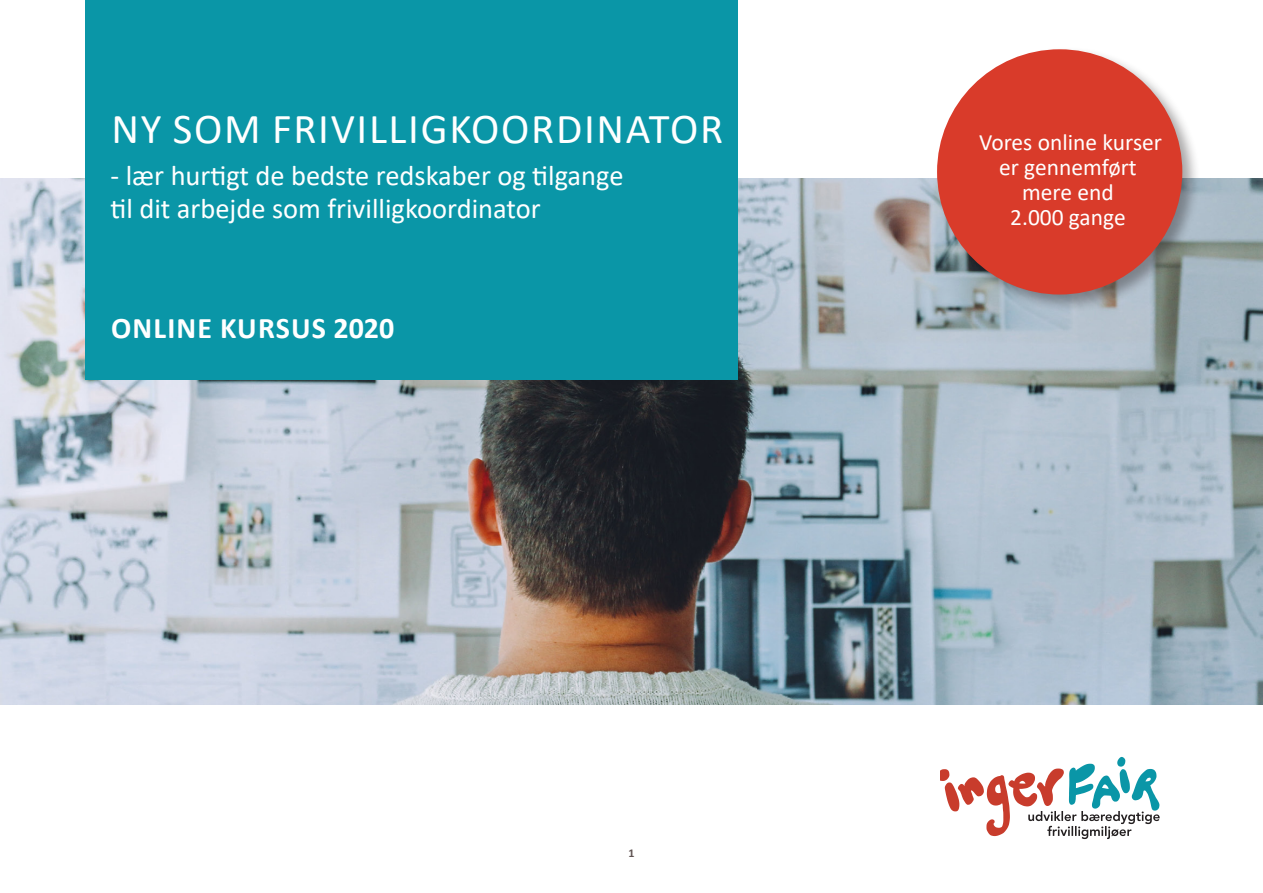
<style>
.page{position:relative;width:1263px;height:893px;background:#fff}
.page>*{position:absolute;margin:0;border:0;box-sizing:border-box;transform-origin:0 0}
.t1{font:42.75px "Calibri";letter-spacing:.04em;color:#fff}
.t2{font:700 30px "Calibri";letter-spacing:.04em;color:#fff}
.t3{font:28.5px "Calibri";color:#fff}
.t4{font:23.4px "Calibri";color:#fff}
.t5{font:700 12px "Calibri";color:#5f5352}
</style>
<div class="page">
<img style="left:0;top:179px;width:1263px;height:526px">
<svg style="left:940px;top:757px;width:220px;height:82px"></svg>
<div style="left:85px;top:0;width:653px;height:379px;background:#0a96a7"></div>
<div style="left:934px;top:46px;width:267px;height:267px;background:#231f20;opacity:.4"></div>
<div style="left:937px;top:49px;width:245px;height:246px;background:#d93b2a;border-radius:50%"></div>
<p class="t1" style="left:111px;top:99px;width:613px">NY SOM FRIVILLIGKOORDINATOR</p>
<p class="t3" style="left:111px;top:155px;width:514px">- lær hurtigt de bedste redskaber og tilgange</p>
<p class="t3" style="left:111px;top:188px;width:432px">til dit arbejde som frivilligkoordinator</p>
<p class="t2" style="left:111px;top:306px;width:285px">ONLINE KURSUS 2020</p>
<p class="t5" style="left:628px;top:845px;width:8px">1</p>
<p class="t4" style="left:979px;top:126px;width:184px">Vores online kurser</p>
<p class="t4" style="left:999px;top:151px;width:139px">er gennemført</p>
<p class="t4" style="left:1022px;top:176px;width:93px">mere end</p>
<p class="t4" style="left:1010px;top:201px;width:117px">2.000 gange</p>
</div>
